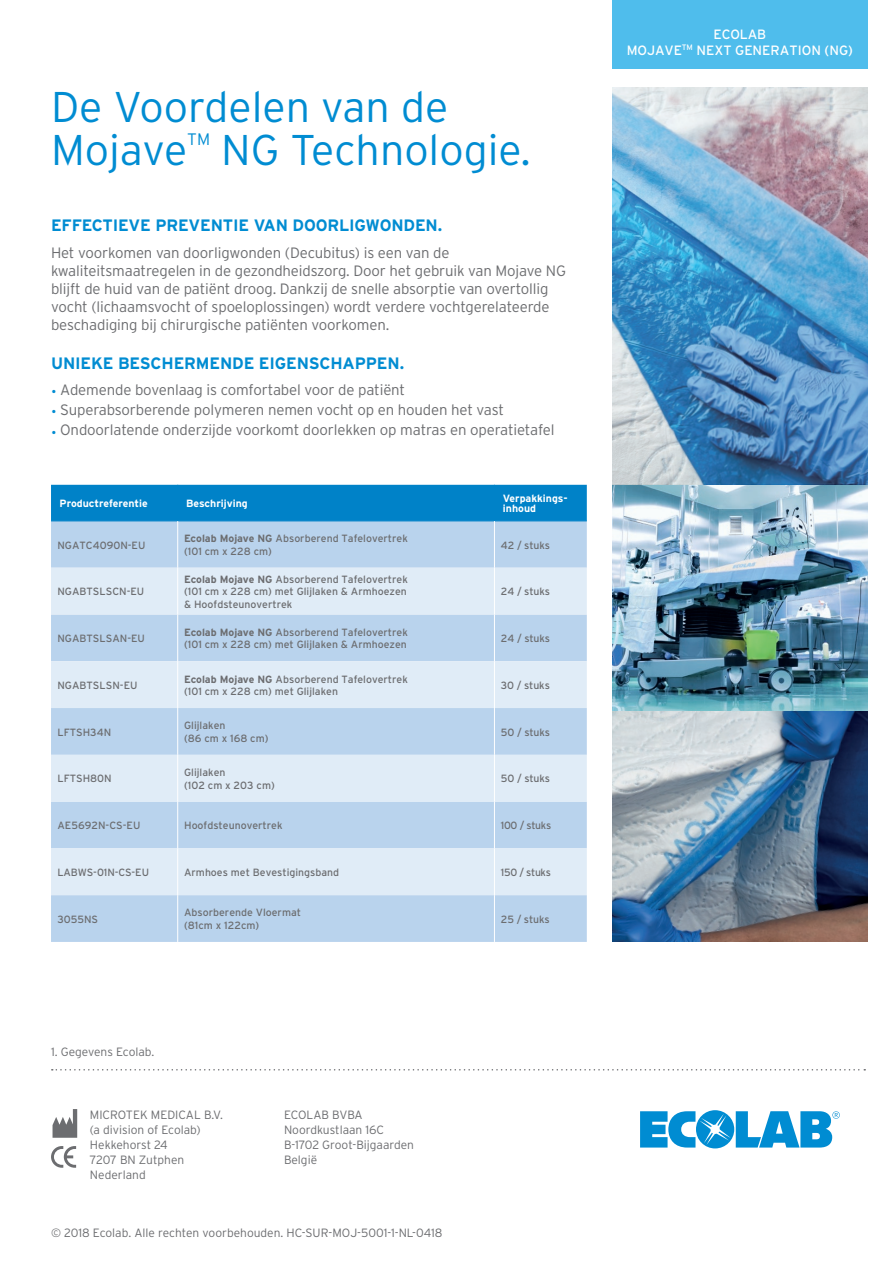
<style>
.page{position:relative;width:893px;height:1263px;background:#fff}
.page>*{position:absolute;margin:0;border:0;box-sizing:border-box;transform-origin:0 0}
.t1{font:300 42.9px/42.9px "Interstate";color:#008cd2}
.t2{font:300 16.65px "Interstate";color:#008cd2}
.t3{font:700 16.5px "Interstate";letter-spacing:-.01em;color:#008cd2}
.t4{font:300 15px/18px "Interstate";letter-spacing:-.01em;color:#6c6d70}
.t5{font:13.5px/16.2px "Interstate";color:#fff;text-align:center}
.t6{font:300 12px/15px "Interstate";color:#6c6d70}
.t7{font:10.5px/12.6px "Interstate";color:#6c6d70}
.t8{font:700 10.5px/10.5px "Interstate";color:#fff}
.t9{font:10.5px "Interstate";letter-spacing:-.03em;color:#6c6d70}
.s1{color:#008cd2}
.s2{font-weight:700}
</style>
<div class="page">
<div style="left:51px;top:485px;width:536px;height:36px;background:#0082c8"></div>
<div style="left:51px;top:522px;width:536px;height:420px;background:#b9d3ed"></div>
<svg style="left:51px;top:568px;width:536px;height:327px;background:#cfe1f2"></svg>
<hr style="left:177px;top:485px;width:1px;height:36px;background:#0082c8">
<hr style="left:494px;top:485px;width:1px;height:36px;background:#0082c8">
<hr style="left:51px;top:521px;width:127px;height:1px;background:#0082c8">
<hr style="left:178px;top:521px;width:316px;height:1px;background:#0082c8">
<hr style="left:494px;top:521px;width:93px;height:1px;background:#0082c8">
<hr style="left:177px;top:521px;width:1px;height:47px;background:#fff">
<hr style="left:494px;top:521px;width:1px;height:47px;background:#fff">
<hr style="left:177px;top:568px;width:1px;height:46px;background:#fff">
<hr style="left:494px;top:568px;width:1px;height:46px;background:#fff">
<hr style="left:177px;top:614px;width:1px;height:47px;background:#fff">
<hr style="left:494px;top:614px;width:1px;height:47px;background:#fff">
<hr style="left:177px;top:661px;width:1px;height:47px;background:#fff">
<hr style="left:494px;top:661px;width:1px;height:47px;background:#fff">
<hr style="left:177px;top:708px;width:1px;height:47px;background:#fff">
<hr style="left:494px;top:708px;width:1px;height:47px;background:#fff">
<hr style="left:177px;top:755px;width:1px;height:46px;background:#fff">
<hr style="left:494px;top:755px;width:1px;height:46px;background:#fff">
<hr style="left:177px;top:801px;width:1px;height:47px;background:#fff">
<hr style="left:494px;top:801px;width:1px;height:47px;background:#fff">
<hr style="left:177px;top:848px;width:1px;height:47px;background:#fff">
<hr style="left:494px;top:848px;width:1px;height:47px;background:#fff">
<hr style="left:177px;top:895px;width:1px;height:47px;background:#fff">
<hr style="left:494px;top:895px;width:1px;height:47px;background:#fff">
<img style="left:612px;top:87px;width:256px;height:854px">
<div style="left:612px;top:0;width:255px;height:68px;background:#4fbdec"></div>
<svg style="left:52px;top:1069px;width:813px;height:1px"></svg>
<svg style="left:640px;top:1110px;width:200px;height:38px"></svg>
<svg style="left:51px;top:1146px;width:25px;height:22px"></svg>
<svg style="left:53px;top:1109px;width:24px;height:29px"></svg>
<h1 class="t1" style="left:51px;top:85px;width:399px">De Voordelen van de<br>Mojave</h1>
<h2 class="t2" style="left:187px;top:130px;width:24px">TM</h2>
<h1 class="t1" style="left:221px;top:128px;width:311px">NG Technologie.</h1>
<h3 class="t3" style="left:51px;top:216px;width:393px">EFFECTIEVE PREVENTIE VAN DOORLIGWONDEN.</h3>
<p class="t4" style="left:51px;top:243px;width:516px">Het voorkomen van doorligwonden (Decubitus) is een van de kwaliteitsmaatregelen in de gezondheidszorg. Door het gebruik van Mojave NG blijft de huid van de patiënt droog. Dankzij de snelle absorptie van overtollig vocht (lichaamsvocht of spoeloplossingen) wordt verdere vochtgerelateerde beschadiging bij chirurgische patiënten voorkomen.</p>
<h3 class="t3" style="left:51px;top:353px;width:355px">UNIEKE BESCHERMENDE EIGENSCHAPPEN.</h3>
<h3 class="t4" style="left:51px;top:381px;width:356px"><span class="s1">•</span> Ademende bovenlaag is comfortabel voor de patiënt</h3>
<h3 class="t4" style="left:51px;top:401px;width:454px"><span class="s1">•</span> Superabsorberende polymeren nemen vocht op en houden het vast</h3>
<h3 class="t4" style="left:51px;top:421px;width:505px"><span class="s1">•</span> Ondoorlatende onderzijde voorkomt doorlekken op matras en operatietafel</h3>
<p class="t8" style="left:60px;top:498px;width:90px">Productreferentie</p>
<p class="t8" style="left:186px;top:498px;width:63px">Beschrijving</p>
<p class="t8" style="left:503px;top:493px;width:66px">Verpakkings&shy;inhoud</p>
<p class="t7" style="left:57px;top:538px;width:90px">NGATC4090N-EU</p>
<p class="t7" style="left:184px;top:532px;width:225px"><span class="s2">Ecolab Mojave NG</span> Absorberend Tafelovertrek (101 cm x 228 cm)</p>
<p class="t7" style="left:501px;top:538px;width:51px">42 / stuks</p>
<p class="t7" style="left:57px;top:585px;width:88px">NGABTSLSCN-EU</p>
<p class="t7" style="left:184px;top:573px;width:225px;text-align:justify"><span class="s2">Ecolab Mojave NG</span> Absorberend Tafelovertrek (101 cm x 228 cm) met Glijlaken &amp; Armhoezen &amp; Hoofdsteunovertrek</p>
<p class="t7" style="left:501px;top:585px;width:51px">24 / stuks</p>
<p class="t7" style="left:57px;top:632px;width:89px">NGABTSLSAN-EU</p>
<p class="t7" style="left:184px;top:626px;width:225px"><span class="s2">Ecolab Mojave NG</span> Absorberend Tafelovertrek (101 cm x 228 cm) met Glijlaken &amp; Armhoezen</p>
<p class="t7" style="left:501px;top:632px;width:51px">24 / stuks</p>
<p class="t7" style="left:57px;top:679px;width:82px">NGABTSLSN-EU</p>
<p class="t7" style="left:184px;top:672px;width:225px"><span class="s2">Ecolab Mojave NG</span> Absorberend Tafelovertrek (101 cm x 228 cm) met Glijlaken</p>
<p class="t7" style="left:501px;top:679px;width:51px">30 / stuks</p>
<p class="t7" style="left:57px;top:725px;width:55px">LFTSH34N</p>
<p class="t7" style="left:184px;top:719px;width:86px">Glijlaken<br>(86 cm x 168 cm)</p>
<p class="t7" style="left:501px;top:725px;width:51px">50 / stuks</p>
<p class="t7" style="left:57px;top:772px;width:56px">LFTSH80N</p>
<p class="t7" style="left:184px;top:766px;width:92px">Glijlaken<br>(102 cm x 203 cm)</p>
<p class="t7" style="left:501px;top:772px;width:51px">50 / stuks</p>
<p class="t7" style="left:57px;top:819px;width:84px">AE5692N-CS-EU</p>
<p class="t7" style="left:184px;top:819px;width:100px">Hoofdsteunovertrek</p>
<p class="t9" style="left:501px;top:820px;width:52px">100 / stuks</p>
<p class="t7" style="left:57px;top:866px;width:93px">LABWS-01N-CS-EU</p>
<p class="t7" style="left:184px;top:866px;width:157px">Armhoes met Bevestigingsband</p>
<p class="t9" style="left:501px;top:866px;width:52px">150 / stuks</p>
<p class="t7" style="left:57px;top:913px;width:42px">3055NS</p>
<p class="t7" style="left:184px;top:906px;width:118px">Absorberende Vloermat (81cm x 122cm)</p>
<p class="t7" style="left:501px;top:913px;width:50px">25 / stuks</p>
<p class="t6" style="left:51px;top:1044px;width:105px">1. Gegevens Ecolab.</p>
<p class="t6" style="left:90px;top:1107px;width:134px">MICROTEK MEDICAL B.V. (a division of Ecolab)<br>Hekkehorst 24<br>7207 BN Zutphen<br>Nederland</p>
<p class="t6" style="left:284px;top:1107px;width:131px">ECOLAB BVBA<br>Noordkustlaan 16C<br>B-1702 Groot-Bijgaarden<br>België</p>
<p class="t6" style="left:51px;top:1225px;width:393px">© 2018 Ecolab. Alle rechten voorbehouden. HC-SUR-MOJ-5001-1-NL-0418</p>
<p class="t5" style="left:627px;top:26px;width:228px">ECOLAB<br>MOJAVE<sup>TM</sup> NEXT GENERATION (NG)</p>
</div>
